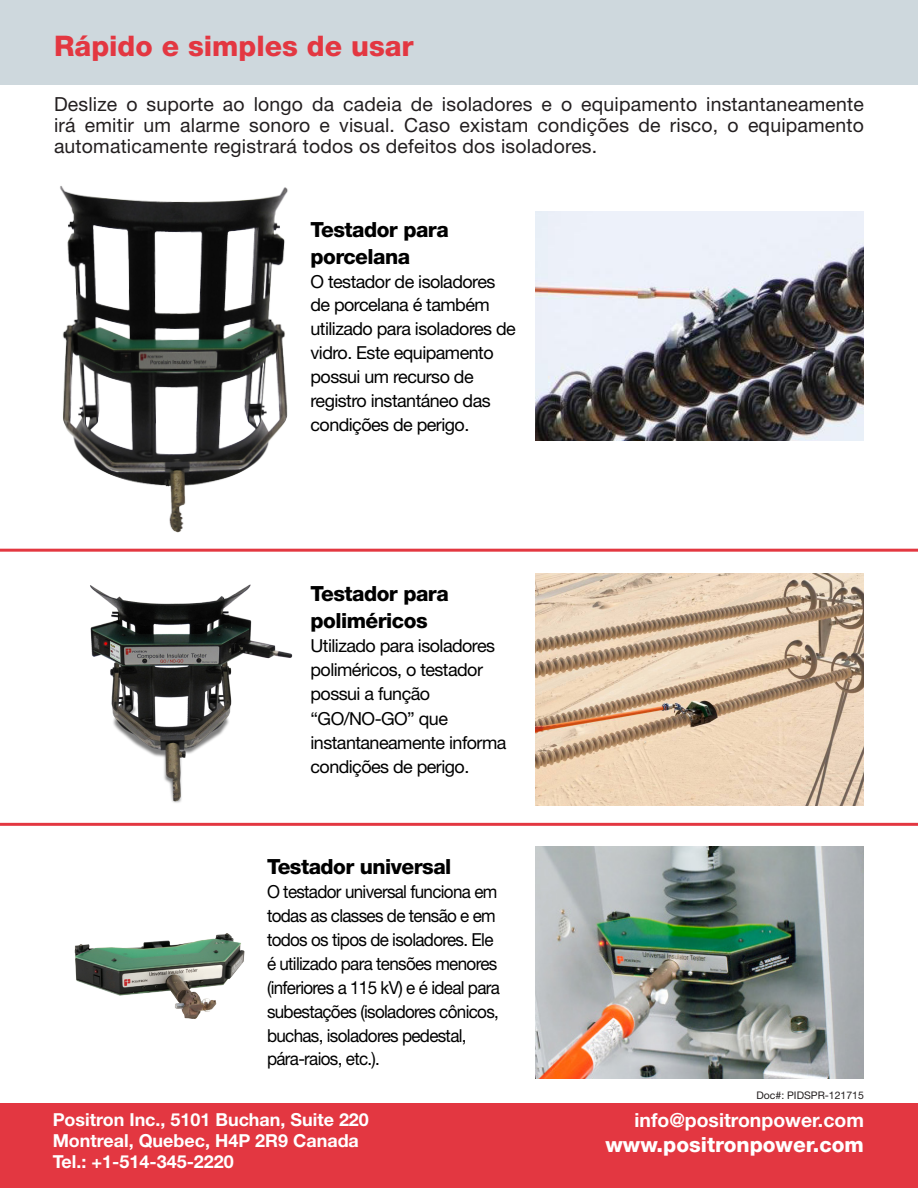
<style>
.page{position:relative;width:918px;height:1188px;background:#fff}
.page>*{position:absolute;margin:0;border:0;box-sizing:border-box;transform-origin:0 0}
.t1{font:800 28.35px "Helvetica Neue LT Std";color:#e33741}
.t2{font:800 20.85px/26.8px "Helvetica Neue LT Std";letter-spacing:-.025em;color:#000}
.t3{font:800 20.85px "Helvetica Neue LT Std";color:#fff}
.t4{font:19.5px/20.9px "Helvetica Neue LT Std";letter-spacing:.01em;color:#231f20;text-align:justify}
.t5{font:700 19.5px "Helvetica Neue LT Std";color:#fff}
.t6{font:18px/23.9px "Helvetica Neue LT Std";letter-spacing:-.03em;color:#000}
.t7{font:18px/23.9px "Helvetica Neue LT Std";letter-spacing:-.03em;color:#000;scale:.95 1}
.t8{font:700 18px/20.9px "Helvetica Neue LT Std";color:#fff}
.t9{font:10.5px "Helvetica Neue LT Std";color:#231f20}
</style>
<div class="page">
<div style="left:0;top:0;width:918px;height:84px;background:#ced8dd"></div>
<div style="left:0;top:1104px;width:918px;height:84px;background:#e33741"></div>
<img style="left:60px;top:186px;width:228px;height:347px">
<img style="left:90px;top:584px;width:203px;height:219px">
<img style="left:74px;top:933px;width:171px;height:86px">
<hr style="left:0;top:549px;width:918px;height:3px;background:#e33741">
<hr style="left:0;top:823px;width:918px;height:3px;background:#e33741">
<img style="left:535px;top:847px;width:329px;height:232px">
<img style="left:535px;top:574px;width:329px;height:232px">
<img style="left:536px;top:211px;width:328px;height:229px">
<p class="t1" style="left:54px;top:29px;width:361px">Rápido e simples de usar</p>
<p class="t4" style="left:54px;top:94px;width:812px">Deslize o suporte ao longo da cadeia de isoladores e o equipamento instantaneamente irá emitir um alarme sonoro e visual. Caso existam condições de risco, o equipamento automaticamente registrará todos os defeitos dos isoladores.</p>
<p class="t2" style="left:310px;top:216px;width:140px">Testador para porcelana</p>
<p class="t6" style="left:310px;top:269px;width:207px">O testador de isoladores de porcelana é também utilizado para isoladores de vidro. Este equipamento possui um recurso de registro instantáneo das condições de perigo.</p>
<p class="t2" style="left:310px;top:581px;width:140px">Testador para poliméricos</p>
<p class="t6" style="left:310px;top:634px;width:186px">Utilizado para isoladores poliméricos, o testador possui a função</p>
<p class="t6" style="left:310px;top:707px;width:197px">“GO/NO-GO” que instantaneamente informa condições de perigo.</p>
<p class="t2" style="left:267px;top:853px;width:186px">Testador universal</p>
<p class="t7" style="left:267px;top:879px;width:247px">O testador universal funciona em todas as classes de tensão e em todos os tipos de isoladores. Ele é utilizado para tensões menores (inferiores a 115 kV) e é ideal para subestações (isoladores cônicos, buchas, isoladores pedestal, pára-raios, etc.).</p>
<p class="t8" style="left:53px;top:1109px;width:318px">Positron Inc., 5101 Buchan, Suite 220<br>Montreal, Quebec, H4P 2R9 Canada<br>Tel.: +1-514-345-2220</p>
<p class="t9" style="left:756px;top:1089px;width:109px">Doc#: PIDSPR-121715</p>
<p class="t5" style="left:634px;top:1108px;width:231px">info@positronpower.com</p>
<p class="t3" style="left:605px;top:1132px;width:260px">www.positronpower.com</p>
</div>
